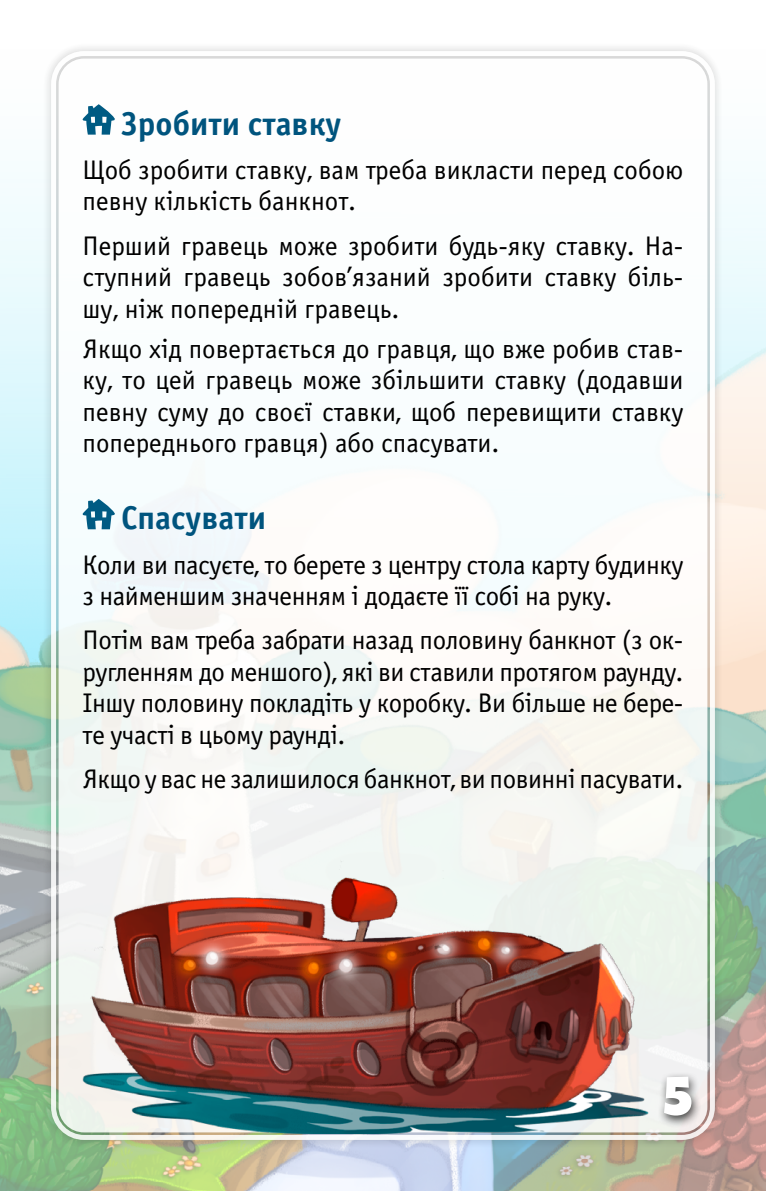
<style>
.page{position:relative;width:766px;height:1191px;background:#fff}
.page>*{position:absolute;margin:0;border:0;box-sizing:border-box;transform-origin:0 0}
.t1{font:54px "Luckiest Guy";color:#fff}
.t2{font:700 33px "Officina Sans C";color:#00547e}
.t3{font:27px/31.5px "Officina Sans C";letter-spacing:-.015em;color:#000;text-align:justify}
</style>
<div class="page">
<img style="left:0;top:179px;width:765px;height:1012px">
<div style="left:42px;top:42px;width:682px;height:1107px;background:#000;opacity:.25"></div>
<div style="left:59px;top:59px;width:648px;height:1073px;background:#fff;border-radius:26px"></div>
<div style="left:51px;top:51px;width:663px;height:1089px;border:5px solid #fff;border-radius:31px"></div>
<div style="left:61px;top:61px;width:643px;height:1069px;border:5px solid #fff;border-radius:21px"></div>
<div style="left:657px;top:1072px;width:45px;height:56px;background:#000;opacity:.75"></div>
<img style="left:67px;top:842px;width:591px;height:291px">
<svg style="left:82px;top:104px;width:33px;height:31px"></svg>
<svg style="left:82px;top:499px;width:33px;height:30px"></svg>
<p class="t2" style="left:121px;top:105px;width:221px">Зробити ставку</p>
<p class="t3" style="left:82px;top:155px;width:602px">Щоб зробити ставку, вам треба викласти перед собою певну кількість банкнот.</p>
<p class="t3" style="left:82px;top:230px;width:602px">Перший гравець може зробити будь-яку ставку. На&shy;ступний гравець зобов’язаний зробити ставку біль&shy;шу, ніж попередній гравець.</p>
<p class="t3" style="left:82px;top:333px;width:602px">Якщо хід повертається до гравця, що вже робив став&shy;ку, то цей гравець може збільшити ставку (додавши певну суму до своєї ставки, щоб перевищити ставку попереднього гравця) або спасувати.</p>
<p class="t2" style="left:121px;top:499px;width:146px">Спасувати</p>
<p class="t3" style="left:82px;top:549px;width:602px">Коли ви пасуєте, то берете з центру стола карту будинку з найменшим значенням і додаєте її собі на руку.</p>
<p class="t3" style="left:82px;top:625px;width:602px">Потім вам треба забрати назад половину банкнот (з ок&shy;ругленням до меншого), які ви ставили протягом раунду.<br>Іншу половину покладіть у коробку. Ви більше не бере&shy;те участі в цьому раунді.</p>
<p class="t3" style="left:82px;top:764px;width:602px">Якщо у вас не залишилося банкнот, ви повинні пасувати.</p>
<h1 class="t1" style="left:663px;top:1061px;width:30px">5</h1>
</div>
